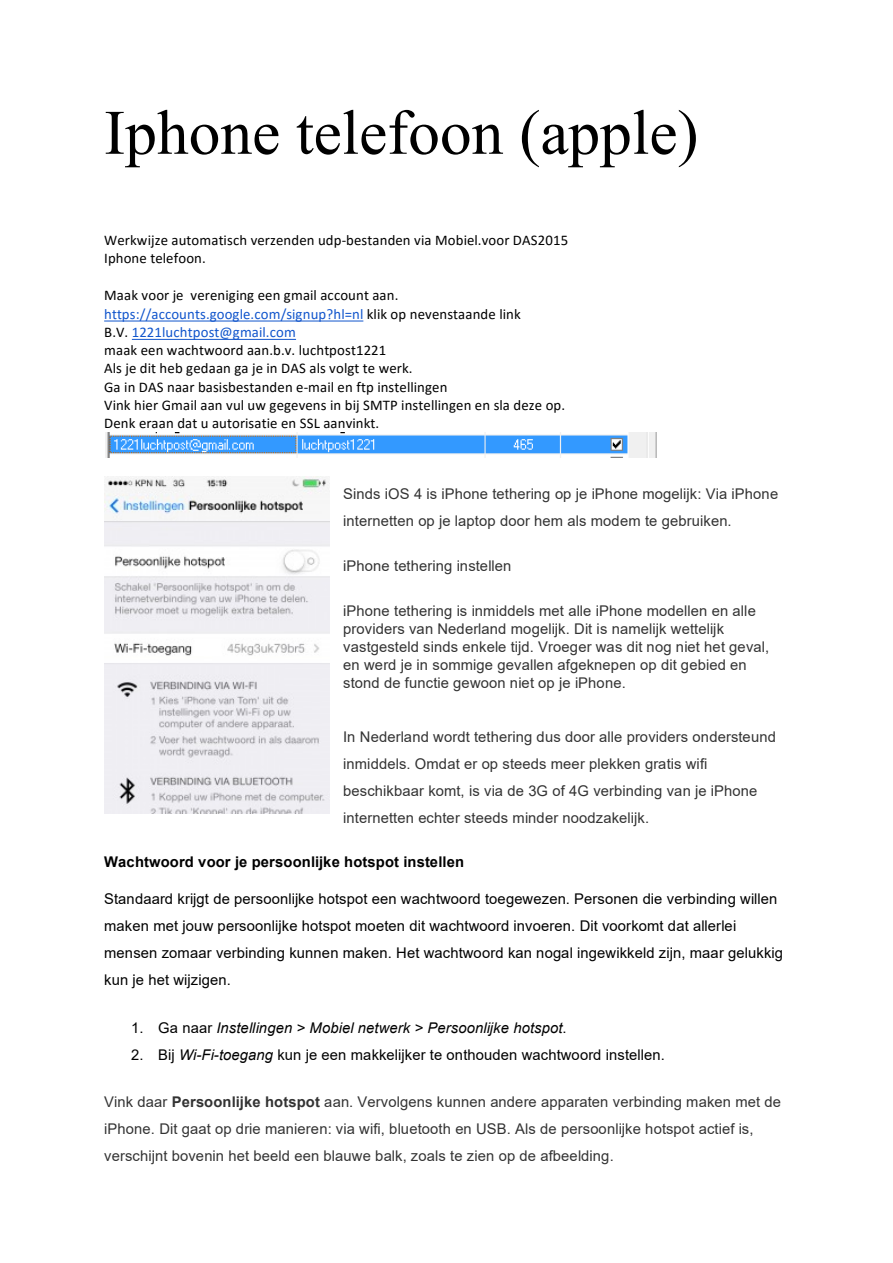
<style>
.page{position:relative;width:893px;height:1263px;background:#fff}
.page>*{position:absolute;margin:0;border:0;box-sizing:border-box;transform-origin:0 0}
.t1{font:63.3px "Times New Roman";color:#000}
.t2{font:14.7px/27px "Arial";letter-spacing:.01em;color:#333}
.t3{font:14.7px/18.3px "Calibri";letter-spacing:.01em;color:#000}
.t4{font:14.7px/27px "Arial";letter-spacing:.01em;color:#000}
.t5{font:italic 14.7px "Arial";letter-spacing:.01em;color:#000}
.t6{font:700 14.7px "Arial";letter-spacing:.01em;color:#000}
.s1{color:#15c}
.s2{font-style:normal}
.s3{font-style:italic}
.s4{font-weight:700}
</style>
<div class="page">
<hr style="left:104px;top:321px;width:259px;height:1px;background:#15c">
<hr style="left:132px;top:339px;width:164px;height:1px;background:#15c">
<img style="left:105px;top:433px;width:552px;height:24px">
<img style="left:105px;top:476px;width:224px;height:337px">
<h1 class="t1" style="left:104px;top:110px;width:596px">Iphone telefoon (apple)</h1>
<p class="t3" style="left:104px;top:232px;width:465px">Werkwijze automatisch verzenden udp-bestanden via Mobiel.voor DAS2015<br>Iphone telefoon.</p>
<p class="t3" style="left:104px;top:287px;width:463px">Maak voor je vereniging een gmail account aan. <span class="s1">https://accounts.google.com/signup?hl=nl</span> klik op nevenstaande link<br>B.V. <span class="s1">1221luchtpost@gmail.com<br></span>maak een wachtwoord aan.b.v. luchtpost1221<br>Als je dit heb gedaan ga je in DAS als volgt te werk.<br>Ga in DAS naar basisbestanden e-mail en ftp instellingen<br>Vink hier Gmail aan vul uw gegevens in bij SMTP instellingen en sla deze op.<br>Denk eraan dat u autorisatie en SSL aanvinkt.</p>
<p class="t2" style="left:343px;top:482px;width:436px">Sinds iOS 4 is iPhone tethering op je iPhone mogelijk: Via iPhone internetten op je laptop door hem als modem te gebruiken.</p>
<p class="t2" style="left:343px;top:554px;width:170px">iPhone tethering instellen</p>
<p class="t2" style="left:343px;top:603px;width:427px;line-height:18px">iPhone tethering is inmiddels met alle iPhone modellen en alle providers van Nederland mogelijk. Dit is namelijk wettelijk vastgesteld sinds enkele tijd. Vroeger was dit nog niet het geval, en werd je in sommige gevallen afgeknepen op dit gebied en stond de functie gewoon niet op je iPhone.</p>
<p class="t2" style="left:343px;top:725px;width:434px">In Nederland wordt tethering dus door alle providers ondersteund inmiddels. Omdat er op steeds meer plekken gratis wifi beschikbaar komt, is via de 3G of 4G verbinding van je iPhone internetten echter steeds minder noodzakelijk.</p>
<p class="t6" style="left:104px;top:856px;width:361px">Wachtwoord voor je persoonlijke hotspot instellen</p>
<p class="t4" style="left:104px;top:886px;width:680px">Standaard krijgt de persoonlijke hotspot een wachtwoord toegewezen. Personen die verbinding willen maken met jouw persoonlijke hotspot moeten dit wachtwoord invoeren. Dit voorkomt dat allerlei mensen zomaar verbinding kunnen maken. Het wachtwoord kan nogal ingewikkeld zijn, maar gelukkig kun je het wijzigen.</p>
<p class="t5" style="left:131px;top:1022px;width:437px"><span class="s2">1. Ga naar</span> Instellingen &gt; Mobiel netwerk &gt; Persoonlijke hotspot<span class="s2">.</span></p>
<p class="t4" style="left:131px;top:1042px;width:535px">2. Bij <span class="s3">Wi-Fi-toegang</span> kun je een makkelijker te onthouden wachtwoord instellen.</p>
<p class="t2" style="left:104px;top:1090px;width:678px">Vink daar <span class="s4">Persoonlijke hotspot</span> aan. Vervolgens kunnen andere apparaten verbinding maken met de iPhone. Dit gaat op drie manieren: via wifi, bluetooth en USB. Als de persoonlijke hotspot actief is, verschijnt bovenin het beeld een blauwe balk, zoals te zien op de afbeelding.</p>
</div>
